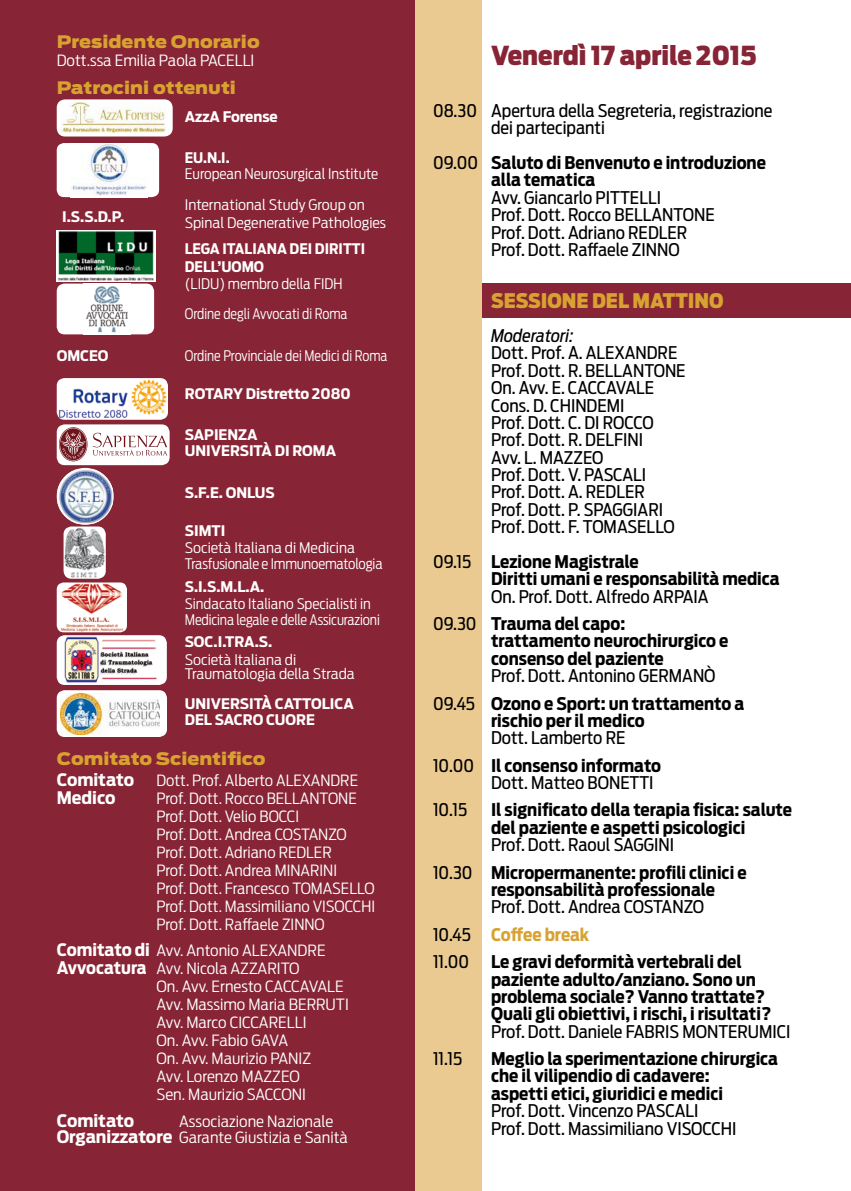
<style>
.page{position:relative;width:851px;height:1191px;background:#fff}
.page>*{position:absolute;margin:0;border:0;box-sizing:border-box;transform-origin:0 0}
.t1{font:900 26px "Antenna Cond";color:#872435;scale:1.04 1}
.t2{font:900 20px "Antenna Cond";color:#d8a231;scale:1.04 1}
.t3{font:17.4px/17.4px "Antenna Cond";color:#000;scale:1.04 1}
.t4{font:700 17.4px/17.4px "Antenna Cond";color:#000;scale:1.04 1}
.t5{font:italic 17.4px "Antenna Cond";color:#000;scale:1.04 1}
.t6{font:900 17.2px "Antenna";color:#d8a231;scale:1.1 1}
.t7{font:700 17.2px "Antenna Cond";color:#fff;scale:1.1 1}
.t8{font:300 15.4px/15.8px "Antenna Cond";color:#fff;scale:1.1 1}
.t9{font:300 15.4px/18px "Antenna Cond";color:#fff;scale:1.08 1}
.t10{font:300 14.4px/17.4px "Antenna Cond";color:#fff;scale:1.1 1}
.t11{font:700 14.4px/15.8px "Antenna Cond";color:#fff;scale:1.1 1}
.t12{font:300 14.4px/30.4px "Antenna Cond";color:#fff;scale:1.05 1}
.t13{font:300 14.4px/15.8px "Antenna Cond";color:#fff;scale:1.06 1}
.t14{font:700 14.4px/18.4px "Antenna Cond";color:#fff;scale:1.05 1}
.t15{font:300 14.4px "Antenna Cond";color:#fff}
.s1{font-weight:700;font-size:17.2px}
.s2{font-weight:400}
.s3{font-weight:700}
.s4{font-weight:700;color:#d8a231}
</style>
<div class="page">
<div style="left:0;top:0;width:415px;height:1191px;background:#872435"></div>
<div style="left:482px;top:283px;width:368px;height:35px;background:#872435"></div>
<div style="left:415px;top:0;width:66px;height:1191px;background:#eaca90"></div>
<div style="left:57px;top:635px;width:110px;height:50px;background:#fff;border-radius:8px"></div>
<img style="left:64px;top:637px;width:93px;height:46px">
<div style="left:57px;top:690px;width:110px;height:47px;background:#fff;border-radius:8px"></div>
<img style="left:61px;top:693px;width:99px;height:41px">
<div style="left:57px;top:424px;width:113px;height:41px;background:#fff;border-radius:8px"></div>
<svg style="left:59px;top:427px;width:28px;height:34px"></svg>
<svg style="left:93px;top:433px;width:74px;height:23px"></svg>
<svg style="left:60px;top:428px;width:27px;height:33px"></svg>
<div style="left:57px;top:99px;width:116px;height:37px;background:#fff;border-radius:8px"></div>
<img style="left:61px;top:102px;width:105px;height:31px">
<img style="left:57px;top:469px;width:56px;height:54px">
<img style="left:57px;top:230px;width:98px;height:51px">
<img style="left:57px;top:378px;width:111px;height:42px;border-radius:8px">
<img style="left:57px;top:582px;width:70px;height:50px;border-radius:7px">
<img style="left:64px;top:526px;width:42px;height:53px;border-radius:8px">
<div style="left:57px;top:143px;width:102px;height:54px;background:#fff;border-radius:7px"></div>
<img style="left:72px;top:143px;width:74px;height:54px">
<div style="left:57px;top:283px;width:97px;height:51px;background:#fff;border-radius:8px"></div>
<img style="left:86px;top:286px;width:42px;height:47px">
<p class="t6" style="left:57px;top:32px;width:186px">Presidente Onorario</p>
<p class="t8" style="left:57px;top:54px;width:181px">Dott.ssa Emilia Paola PACELLI</p>
<p class="t6" style="left:57px;top:78px;width:164px">Patrocini ottenuti</p>
<p class="t11" style="left:185px;top:110px;width:86px">AzzA Forense</p>
<p class="t14" style="left:185px;top:149px;width:44px">EU.N.I.</p>
<p class="t12" style="left:185px;top:160px;width:186px">European Neurosurgical Institute</p>
<p class="t11" style="left:62px;top:209px;width:58px">I.S.S.D.P.</p>
<p class="t10" style="left:185px;top:197px;width:184px">International Study Group on<br>Spinal Degenerative Pathologies</p>
<p class="t14" style="left:185px;top:240px;width:173px">LEGA ITALIANA DEI DIRITTI<br>DELL’UOMO</p>
<p class="t12" style="left:185px;top:269px;width:156px">(LIDU) membro della FIDH<br>Ordine degli Avvocati di Roma</p>
<p class="t11" style="left:57px;top:349px;width:49px">OMCEO</p>
<p class="t15" style="left:185px;top:350px;width:204px">Ordine Provinciale dei Medici di Roma</p>
<p class="t11" style="left:185px;top:387px;width:152px">ROTARY Distretto 2080</p>
<p class="t11" style="left:185px;top:428px;width:139px">SAPIENZA<br>UNIVERSITÀ DI ROMA</p>
<p class="t11" style="left:185px;top:486px;width:83px">S.F.E. ONLUS</p>
<p class="t11" style="left:185px;top:524px;width:38px">SIMTI</p>
<p class="t10" style="left:185px;top:541px;width:181px;line-height:15.8px">Società Italiana di Medicina<br>Trasfusionale e Immunoematologia</p>
<p class="t11" style="left:185px;top:579px;width:74px">S.I.S.M.L.A.</p>
<p class="t13" style="left:185px;top:597px;width:185px">Sindacato Italiano Specialisti in<br>Medicina legale e delle Assicurazioni</p>
<p class="t11" style="left:185px;top:635px;width:81px">SOC.I.TRA.S.</p>
<p class="t10" style="left:185px;top:653px;width:156px;line-height:14.2px">Società Italiana di<br>Traumatologia della Strada</p>
<p class="t11" style="left:185px;top:696px;width:155px">UNIVERSITÀ CATTOLICA<br>DEL SACRO CUORE</p>
<p class="t6" style="left:57px;top:749px;width:191px">Comitato Scientifico</p>
<p class="t7" style="left:57px;top:772px;width:72px">Comitato</p>
<p class="t9" style="left:156px;top:772px;width:188px">Dott. Prof. Alberto ALEXANDRE</p>
<p class="t7" style="left:57px;top:790px;width:55px">Medico</p>
<p class="t9" style="left:156px;top:790px;width:204px">Prof. Dott. Rocco BELLANTONE<br>Prof. Dott. Velio BOCCI<br>Prof. Dott. Andrea COSTANZO<br>Prof. Dott. Adriano REDLER<br>Prof. Dott. Andrea MINARINI<br>Prof. Dott. Francesco TOMASELLO<br>Prof. Dott. Massimiliano VISOCCHI<br>Prof. Dott. Raffaele ZINNO</p>
<p class="t8" style="left:57px;top:943px;width:246px"><span class="s1">Comitato di</span> Avv. Antonio ALEXANDRE</p>
<p class="t8" style="left:57px;top:961px;width:222px"><span class="s1">Avvocatura</span> Avv. Nicola AZZARITO</p>
<p class="t8" style="left:156px;top:979px;width:172px">On. Avv. Ernesto CACCAVALE</p>
<p class="t8" style="left:156px;top:997px;width:176px">Avv. Massimo Maria BERRUTI</p>
<p class="t8" style="left:156px;top:1015px;width:138px">Avv. Marco CICCARELLI</p>
<p class="t8" style="left:156px;top:1033px;width:121px">On. Avv. Fabio GAVA</p>
<p class="t8" style="left:156px;top:1051px;width:142px">On. Avv. Maurizio PANIZ</p>
<p class="t8" style="left:156px;top:1069px;width:132px">Avv. Lorenzo MAZZEO</p>
<p class="t8" style="left:156px;top:1087px;width:137px">Sen. Maurizio SACCONI</p>
<p class="t7" style="left:57px;top:1113px;width:72px">Comitato</p>
<p class="t8" style="left:57px;top:1114px;width:266px;text-indent:122px">Associazione Nazionale<br><span class="s1">Organizzatore</span> Garante Giustizia e Sanità</p>
<h1 class="t1" style="left:491px;top:41px;width:257px">Venerdì 17 aprile 2015</h1>
<p class="t3" style="left:491px;top:103px;width:272px;text-indent:-58px">08.30 Apertura della Segreteria, registrazione dei partecipanti</p>
<p class="t4" style="left:491px;top:155px;width:266px;text-indent:-58px"><span class="s2">09.00</span> Saluto di Benvenuto e introduzione alla tematica</p>
<p class="t3" style="left:491px;top:190px;width:217px">Avv. Giancarlo PITTELLI<br>Prof. Dott. Rocco BELLANTONE<br>Prof. Dott. Adriano REDLER<br>Prof. Dott. Raffaele ZINNO</p>
<p class="t2" style="left:491px;top:289px;width:225px">SESSIONE DEL MATTINO</p>
<p class="t5" style="left:491px;top:326px;width:81px">Moderatori:</p>
<p class="t3" style="left:491px;top:345px;width:188px">Dott. Prof. A. ALEXANDRE<br>Prof. Dott. R. BELLANTONE<br>On. Avv. E. CACCAVALE<br>Cons. D. CHINDEMI<br>Prof. Dott. C. DI ROCCO<br>Prof. Dott. R. DELFINI<br>Avv. L. MAZZEO<br>Prof. Dott. V. PASCALI<br>Prof. Dott. A. REDLER<br>Prof. Dott. P. SPAGGIARI<br>Prof. Dott. F. TOMASELLO</p>
<p class="t4" style="left:491px;top:554px;width:279px;text-indent:-58px"><span class="s2">09.15</span> Lezione Magistrale<br>Diritti umani e responsabilità medica</p>
<p class="t3" style="left:433px;top:584px;width:266px;line-height:27.4px;text-indent:58px">On. Prof. Dott. Alfredo ARPAIA<br>09.30 <span class="s3">Trauma del capo:</span></p>
<p class="t4" style="left:491px;top:633px;width:230px">trattamento neurochirurgico e consenso del paziente</p>
<p class="t3" style="left:433px;top:663px;width:301px;line-height:27.4px;text-indent:58px">Prof. Dott. Antonino GERMANÒ<br>09.45 <span class="s3">Ozono e Sport: un trattamento a</span></p>
<p class="t4" style="left:491px;top:713px;width:149px">rischio per il medico</p>
<p class="t3" style="left:433px;top:725px;width:221px;line-height:27.4px;text-indent:58px">Dott. Lamberto RE<br>10.00 <span class="s3">Il consenso informato</span></p>
<p class="t3" style="left:491px;top:775px;width:158px">Dott. Matteo BONETTI</p>
<p class="t3" style="left:433px;top:802px;width:34px">10.15</p>
<p class="t4" style="left:491px;top:802px;width:291px">Il significato della terapia fisica: salute del paziente e aspetti psicologici</p>
<p class="t4" style="left:433px;top:832px;width:303px;line-height:27.4px;text-indent:58px"><span class="s2">Prof. Dott. Raoul SAGGINI<br>10.30</span> Micropermanente: profili clinici e</p>
<p class="t4" style="left:491px;top:882px;width:217px">responsabilità professionale</p>
<p class="t3" style="left:433px;top:894px;width:262px;line-height:27.4px;text-indent:58px">Prof. Dott. Andrea COSTANZO<br>10.45 <span class="s4">Coffee break<br></span>11.00</p>
<p class="t4" style="left:491px;top:954px;width:271px">Le gravi deformità vertebrali del paziente adulto/anziano. Sono un problema sociale? Vanno trattate?<br>Quali gli obiettivi, i rischi, i risultati?</p>
<p class="t3" style="left:491px;top:1023px;width:289px">Prof. Dott. Daniele FABRIS MONTERUMICI</p>
<p class="t3" style="left:433px;top:1051px;width:30px">11.15</p>
<p class="t4" style="left:491px;top:1051px;width:277px">Meglio la sperimentazione chirurgica che il vilipendio di cadavere:<br>aspetti etici, giuridici e medici</p>
<p class="t3" style="left:491px;top:1103px;width:237px">Prof. Dott. Vincenzo PASCALI<br>Prof. Dott. Massimiliano VISOCCHI</p>
</div>
